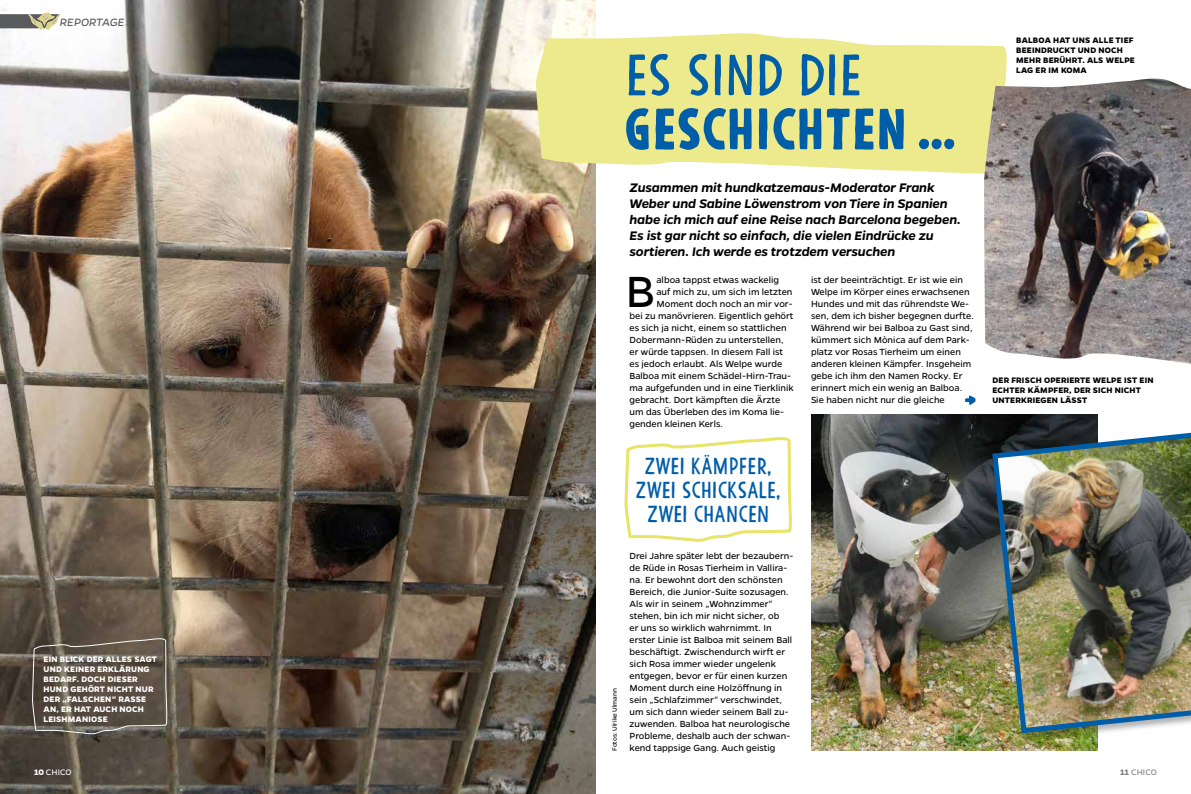
<style>
.page{position:relative;width:1191px;height:794px;background:#fff}
.page>*{position:absolute;margin:0;border:0;box-sizing:border-box;transform-origin:0 0}
.t1{font:900 55px "Argone";letter-spacing:.025em;color:#005ea8}
.t2{font:55px "Argone";color:#005ea8}
.t3{font:49.3px "Gentona";color:#000}
.t4{font:22px/24px "Argone";color:#005ea8;text-align:center}
.t5{font:italic 600 14px/16px "Gentona";letter-spacing:-.01em;color:#000}
.t6{font:italic 12px "Gentona";letter-spacing:.005em;color:#5a5b5d}
.t7{font:10px/12px "Gentona";color:#000}
.t8{font:700 9px/10px "Gentona";letter-spacing:.015em;color:#000}
.t9{font:700 9px/10px "Gentona";letter-spacing:.015em;color:#fff}
.t10{font:9px "Gentona";letter-spacing:-.005em;color:#fff}
.t11{font:9px "Gentona";letter-spacing:-.005em;color:#808182}
.t12{font:7px "Gentona";letter-spacing:-.01em;color:#000}
.s1{font-weight:700}
</style>
<div class="page">
<img style="left:0;top:0;width:595px;height:794px">
<svg style="left:624px;top:437px;width:168px;height:105px"></svg>
<svg style="left:536px;top:32px;width:471px;height:146px;background:#edeb9a"></svg>
<svg style="left:0;top:12px;width:60px;height:18px"></svg>
<img style="left:811px;top:415px;width:286px;height:336px">
<img style="left:989px;top:419px;width:202px;height:317px">
<svg style="left:965px;top:396px;width:11px;height:9px"></svg>
<img style="left:983px;top:79px;width:208px;height:285px">
<svg style="left:32px;top:635px;width:137px;height:99px;background:#60574c"></svg>
<p class="t6" style="left:60px;top:15px;width:66px">REPORTAGE</p>
<p class="t9" style="left:44px;top:654px;width:115px">EIN BLICK DER ALLES SAGT<br>UND KEINER ERKLÄRUNG<br>BEDARF. DOCH DIESER<br>HUND GEHÖRT NICHT NUR<br>DER „FALSCHEN“ RASSE<br>AN, ER HAT AUCH NOCH<br>LEISHMANIOSE</p>
<h1 class="t2" style="left:624px;top:42px;width:238px">ES SIND DIE</h1>
<h1 class="t1" style="left:624px;top:96px;width:332px">GESCHICHTEN ...</h1>
<p class="t12" style="left:610px;top:751px;width:64px;rotate:-90deg">Fotos: Ulrike Ulmann</p>
<p class="t5" style="left:629px;top:180px;width:333px">Zusammen mit hundkatzemaus-Moderator Frank Weber und Sabine Löwenstrom von Tiere in Spanien habe ich mich auf eine Reise nach Barcelona begeben.<br>Es ist gar nicht so einfach, die vielen Eindrücke zu sortieren. Ich werde es trotzdem versuchen</p>
<h2 class="t3" style="left:625px;top:263px;width:31px">B</h2>
<p class="t7" style="left:656px;top:273px;width:124px">alboa tappst etwas wackelig</p>
<p class="t7" style="left:656px;top:285px;width:137px">auf mich zu, um sich im letzten</p>
<p class="t7" style="left:656px;top:297px;width:138px">Moment doch noch an mir vor-</p>
<p class="t7" style="left:629px;top:309px;width:166px">bei zu manövrieren. Eigentlich gehört</p>
<p class="t7" style="left:629px;top:321px;width:159px">es sich ja nicht, einem so stattlichen</p>
<p class="t7" style="left:629px;top:333px;width:156px">Dobermann-Rüden zu unterstellen,</p>
<p class="t7" style="left:629px;top:345px;width:155px">er würde tappsen. In diesem Fall ist</p>
<p class="t7" style="left:629px;top:357px;width:154px">es jedoch erlaubt. Als Welpe wurde</p>
<p class="t7" style="left:629px;top:369px;width:163px">Balboa mit einem Schädel-Hirn-Trau-</p>
<p class="t7" style="left:629px;top:381px;width:166px">ma aufgefunden und in eine Tierklinik</p>
<p class="t7" style="left:629px;top:393px;width:152px">gebracht. Dort kämpften die Ärzte</p>
<p class="t7" style="left:629px;top:405px;width:156px">um das Überleben des im Koma lie-</p>
<p class="t7" style="left:629px;top:417px;width:95px">genden kleinen Kerls.</p>
<h3 class="t4" style="left:635px;top:455px;width:147px">ZWEI KÄMPFER,<br>ZWEI SCHICKSALE,<br>ZWEI CHANCEN</h3>
<p class="t7" style="left:629px;top:549px;width:165px">Drei Jahre später lebt der bezaubern&shy;de Rüde in Rosas Tierheim in Vallira&shy;na. Er bewohnt dort den schönsten Bereich, die Junior-Suite sozusagen.<br>Als wir in seinem „Wohnzimmer“ stehen, bin ich mir nicht sicher, ob<br>er uns so wirklich wahrnimmt. In erster Linie ist Balboa mit seinem Ball beschäftigt. Zwischendurch wirft er sich Rosa immer wieder ungelenk entgegen, bevor er für einen kurzen Moment durch eine Holzöffnung in sein „Schlafzimmer“ verschwindet, um sich dann wieder seinem Ball zu&shy;zuwenden. Balboa hat neurologische Probleme, deshalb auch der schwan&shy;kend tappsige Gang. Auch geistig</p>
<p class="t7" style="left:811px;top:273px;width:164px">ist der beeinträchtigt. Er ist wie ein Welpe im Körper eines erwachsenen Hundes und mit das rührendste We&shy;sen, dem ich bisher begegnen durfte.<br>Während wir bei Balboa zu Gast sind, kümmert sich Mònica auf dem Park&shy;platz vor Rosas Tierheim um einen anderen kleinen Kämpfer. Insgeheim gebe ich ihm den Namen Rocky. Er erinnert mich ein wenig an Balboa.<br>Sie haben nicht nur die gleiche</p>
<p class="t8" style="left:1016px;top:35px;width:120px">BALBOA HAT UNS ALLE TIEF<br>BEEINDRUCKT UND NOCH<br>MEHR BERÜHRT. ALS WELPE<br>LAG ER IM KOMA</p>
<p class="t8" style="left:992px;top:375px;width:163px">DER FRISCH OPERIERTE WELPE IST EIN<br>ECHTER KÄMPFER, DER SICH NICHT<br>UNTERKRIEGEN LÄSST</p>
<p class="t10" style="left:34px;top:767px;width:39px"><span class="s1">10</span> CHICO</p>
<p class="t11" style="left:1120px;top:767px;width:38px"><span class="s1">11</span> CHICO</p>
</div>
